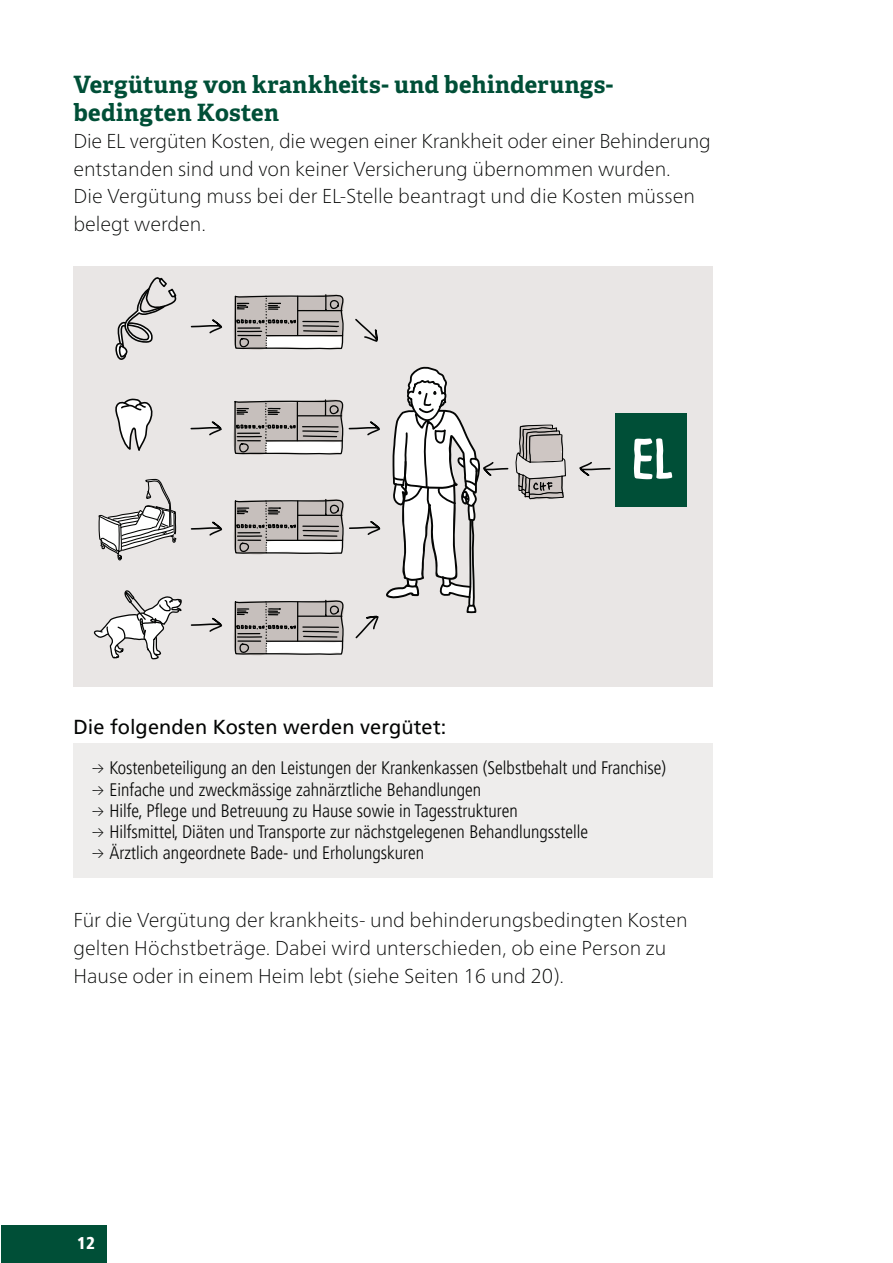
<style>
.page{position:relative;width:893px;height:1263px;background:#fff}
.page>*{position:absolute;margin:0;border:0;box-sizing:border-box;transform-origin:0 0}
.t1{font:700 23.85px/27.6px "Adelle";letter-spacing:.01em;color:#004f37}
.t2{font:100 20.1px/27.6px "Frutiger Neue LT Pro";color:#040504}
.t3{font:20.1px "Frutiger LT Pro";letter-spacing:.005em;color:#040504}
.t4{font:300 condensed 18px "Frutiger LT Pro";color:#040504}
.t5{font:900 condensed 16.95px "Frutiger LT Pro";color:#fff}
.s1{font-family:"Frutiger Neue LT Pro";font-weight:100;font-stretch:normal}
</style>
<div class="page">
<div style="left:1px;top:1225px;width:106px;height:38px;background:#004f37"></div>
<div style="left:73px;top:266px;width:640px;height:420px;background:#e9e6e5"></div>
<svg style="left:233px;top:294px;width:111px;height:56px;background:#aaa6a3"></svg>
<svg style="left:190px;top:319px;width:33px;height:15px"></svg>
<svg style="left:190px;top:421px;width:32px;height:15px"></svg>
<svg style="left:190px;top:521px;width:33px;height:15px"></svg>
<svg style="left:579px;top:462px;width:32px;height:14px"></svg>
<svg style="left:355px;top:318px;width:23px;height:24px"></svg>
<svg style="left:190px;top:617px;width:33px;height:15px"></svg>
<svg style="left:515px;top:425px;width:51px;height:75px"></svg>
<div style="left:615px;top:413px;width:72px;height:94px;background:#004f37"></div>
<svg style="left:634px;top:438px;width:38px;height:41px"></svg>
<svg style="left:233px;top:366px;width:276px;height:290px"></svg>
<svg style="left:93px;top:277px;width:89px;height:383px"></svg>
<div style="left:73px;top:743px;width:640px;height:134px;background:#eeedec"></div>
<p class="t1" style="left:73px;top:73px;width:541px">Vergütung von krankheits- und behinderungs&shy;bedingten Kosten</p>
<p class="t2" style="left:73px;top:129px;width:639px">Die EL vergüten Kosten, die wegen einer Krankheit oder einer Behinderung entstanden sind und von keiner Versicherung übernommen wurden.<br>Die Vergütung muss bei der EL-Stelle beantragt und die Kosten müssen belegt werden.</p>
<p class="t3" style="left:73px;top:715px;width:374px">Die folgenden Kosten werden vergütet:</p>
<p class="t4" style="left:91px;top:757px;width:576px"><span class="s1">→</span> Kostenbeteiligung an den Leistungen der Krankenkassen (Selbstbehalt und Franchise)</p>
<p class="t4" style="left:91px;top:778px;width:391px"><span class="s1">→</span> Einfache und zweckmässige zahnärztliche Behandlungen</p>
<p class="t4" style="left:91px;top:800px;width:428px"><span class="s1">→</span> Hilfe, Pflege und Betreuung zu Hause sowie in Tagesstrukturen</p>
<p class="t4" style="left:91px;top:821px;width:498px"><span class="s1">→</span> Hilfsmittel, Diäten und Transporte zur nächstgelegenen Behandlungsstelle</p>
<p class="t4" style="left:91px;top:842px;width:334px"><span class="s1">→</span> Ärztlich angeordnete Bade- und Erholungskuren</p>
<p class="t2" style="left:73px;top:908px;width:616px">Für die Vergütung der krankheits- und behinderungsbedingten Kosten gelten Höchstbeträge. Dabei wird unterschieden, ob eine Person zu<br>Hause oder in einem Heim lebt (siehe Seiten 16 und 20).</p>
<p class="t5" style="left:77px;top:1233px;width:20px">12</p>
</div>
